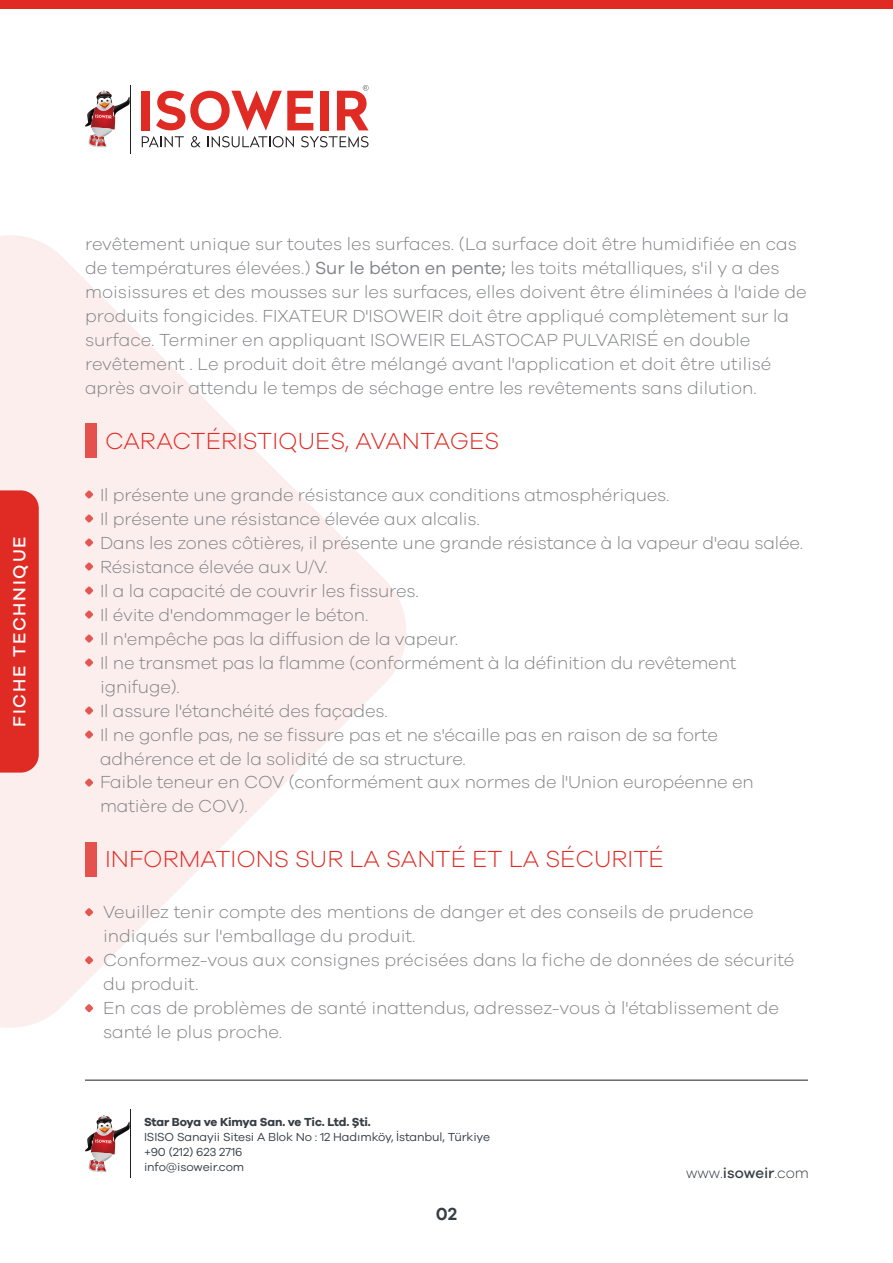
<style>
.page{position:relative;width:893px;height:1263px;background:#fff}
.page>*{position:absolute;margin:0;border:0;box-sizing:border-box;transform-origin:0 0}
.t1{font:300 24px "Galano Grotesque";color:#e02b25}
.t2{font:300 18px/24px "Galano Grotesque";letter-spacing:-.01em;color:#808285}
.t3{font:500 18px "Galano Grotesque";letter-spacing:.1em;color:#fff}
.t4{font:600 18px "Galano Grotesque";color:#373e45}
.t5{font:300 15px "Galano Grotesque";color:#373e45}
.t6{font:12px/15px "Galano Grotesque";letter-spacing:-.01em;color:#373e45}
.t7{font:700 12px "Galano Grotesque";letter-spacing:-.02em;color:#373e45}
.s1{font-weight:400}
.s2{font-weight:500}
</style>
<div class="page">
<svg style="left:0;top:235px;width:406px;height:793px;fill:#fceeed"></svg>
<div style="left:0;top:490px;width:39px;height:283px;background:#e02b25"></div>
<hr style="left:130px;top:85px;width:1px;height:68px;background:#231f20">
<svg style="left:85px;top:91px;width:45px;height:56px"></svg>
<svg style="left:142px;top:136px;width:42px;height:11px"></svg>
<svg style="left:191px;top:136px;width:10px;height:11px"></svg>
<svg style="left:208px;top:136px;width:86px;height:11px"></svg>
<svg style="left:301px;top:136px;width:68px;height:11px"></svg>
<div style="left:142px;top:91px;width:8px;height:39px;background:#e02b25"></div>
<svg style="left:156px;top:91px;width:157px;height:39px"></svg>
<div style="left:320px;top:91px;width:8px;height:39px;background:#e02b25"></div>
<svg style="left:337px;top:85px;width:32px;height:45px"></svg>
<hr style="left:130px;top:1110px;width:1px;height:68px;background:#231f20">
<svg style="left:85px;top:1115px;width:45px;height:57px"></svg>
<hr style="left:85px;top:1080px;width:723px;height:1px;background:#231f20">
<div style="left:0;top:0;width:893px;height:9px;background:#e02b25"></div>
<svg style="left:85px;top:514px;width:8px;height:8px"></svg>
<svg style="left:85px;top:538px;width:8px;height:8px"></svg>
<svg style="left:85px;top:562px;width:8px;height:8px"></svg>
<svg style="left:85px;top:586px;width:8px;height:8px"></svg>
<svg style="left:85px;top:610px;width:8px;height:8px"></svg>
<svg style="left:85px;top:634px;width:8px;height:8px"></svg>
<svg style="left:85px;top:658px;width:8px;height:8px"></svg>
<svg style="left:85px;top:706px;width:8px;height:9px"></svg>
<svg style="left:85px;top:730px;width:8px;height:9px"></svg>
<svg style="left:85px;top:778px;width:8px;height:9px"></svg>
<svg style="left:85px;top:490px;width:8px;height:8px"></svg>
<div style="left:85px;top:842px;width:11px;height:34px;background:#e5524d"></div>
<svg style="left:85px;top:956px;width:8px;height:8px"></svg>
<svg style="left:85px;top:1004px;width:8px;height:8px"></svg>
<svg style="left:85px;top:908px;width:8px;height:8px"></svg>
<div style="left:85px;top:424px;width:11px;height:34px;background:#e5524d"></div>
<p class="t3" style="left:9px;top:727px;width:192px;rotate:-90deg">FICHE TECHNIQUE</p>
<p class="t2" style="left:85px;top:231px;width:723px">revêtement unique sur toutes les surfaces. (La surface doit être humidifiée en cas de températures élevées.) <span class="s1">Sur le béton en pente;</span> les toits métalliques, s'il y a des moisissures et des mousses sur les surfaces, elles doivent être éliminées à l'aide de produits fongicides. FIXATEUR D'ISOWEIR doit être appliqué complètement sur la surface. Terminer en appliquant ISOWEIR ELASTOCAP PULVARISÉ en double revêtement . Le produit doit être mélangé avant l'application et doit être utilisé après avoir attendu le temps de séchage entre les revêtements sans dilution.</p>
<h1 class="t1" style="left:105px;top:426px;width:396px">CARACTÉRISTIQUES, AVANTAGES</h1>
<p class="t2" style="left:100px;top:482px;width:704px">Il présente une grande résistance aux conditions atmosphériques.<br>Il présente une résistance élevée aux alcalis.<br>Dans les zones côtières, il présente une grande résistance à la vapeur d'eau salée.<br>Résistance élevée aux U/V.<br>Il a la capacité de couvrir les fissures.<br>Il évite d'endommager le béton.<br>Il n'empêche pas la diffusion de la vapeur.<br>Il ne transmet pas la flamme (conformément à la définition du revêtement ignifuge).<br>Il assure l'étanchéité des façades.<br>Il ne gonfle pas, ne se fissure pas et ne s'écaille pas en raison de sa forte adhérence et de la solidité de sa structure.<br>Faible teneur en COV (conformément aux normes de l'Union européenne en matière de COV).</p>
<h1 class="t1" style="left:105px;top:845px;width:560px">INFORMATIONS SUR LA SANTÉ ET LA SÉCURITÉ</h1>
<p class="t2" style="left:103px;top:899px;width:693px">Veuillez tenir compte des mentions de danger et des conseils de prudence indiqués sur l'emballage du produit.<br>Conformez-vous aux consignes précisées dans la fiche de données de sécurité du produit.<br>En cas de problèmes de santé inattendus, adressez-vous à l'établissement de santé le plus proche.</p>
<p class="t7" style="left:144px;top:1114px;width:228px">Star Boya ve Kimya San. ve Tic. Ltd. Şti.</p>
<p class="t6" style="left:144px;top:1128px;width:347px">ISISO Sanayii Sitesi A Blok No : 12 Hadımköy, İstanbul, Türkiye +90 (212) 623 2716<br>info@isoweir.com</p>
<p class="t4" style="left:436px;top:1203px;width:23px">02</p>
<p class="t5" style="left:686px;top:1164px;width:124px">www.<span class="s2">isoweir</span>.com</p>
</div>
